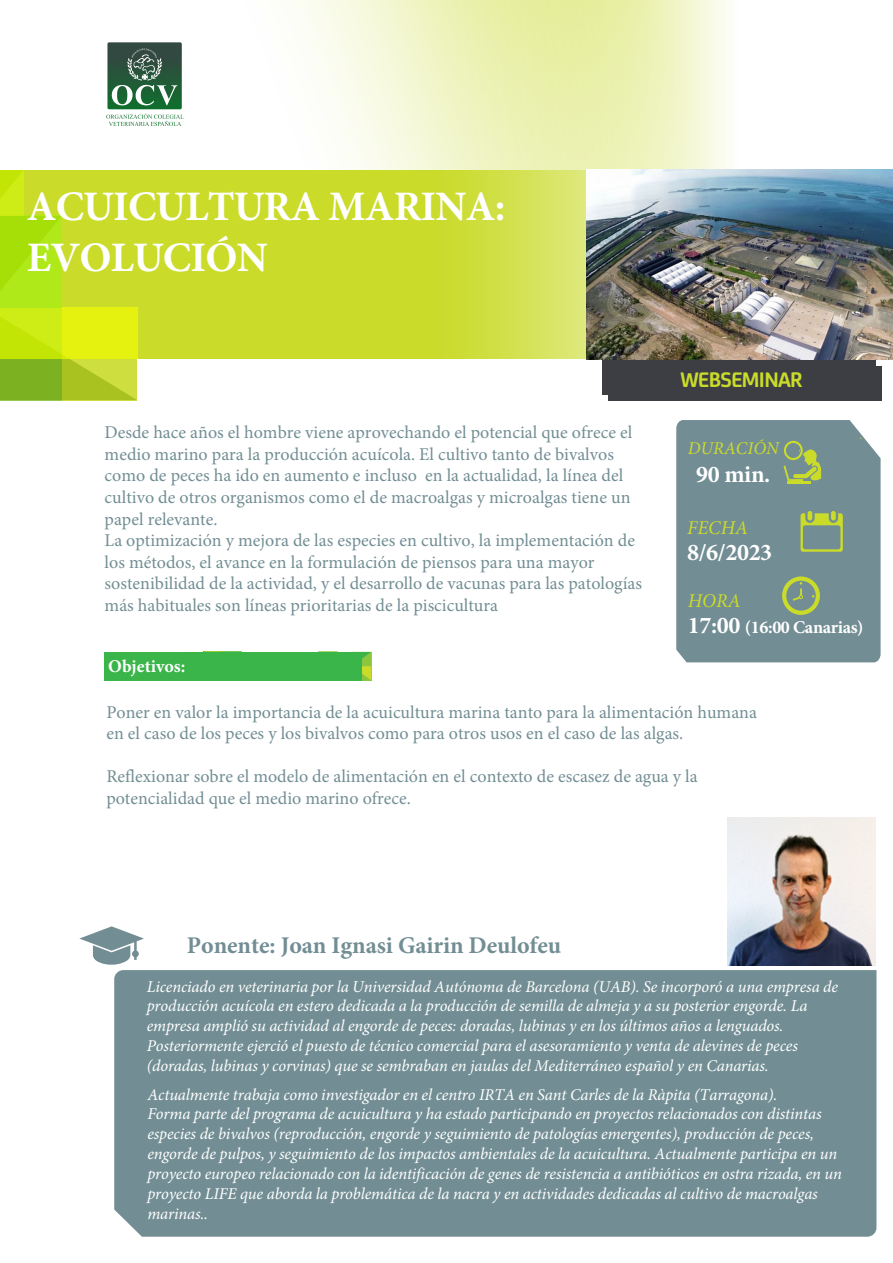
<style>
.page{position:relative;width:893px;height:1263px;background:#fff}
.page>*{position:absolute;margin:0;border:0;box-sizing:border-box;transform-origin:0 0}
.Titulo{font:700 42px/50.7px "Minion Pro";letter-spacing:-.02em;color:#fff}
.t1{font:700 24px "Minion Pro";letter-spacing:-.005em;color:#728e94}
.Datos{font:700 24px "Minion Pro";letter-spacing:-.015em;color:#fff}
.t2{font:700 22.5px "FS Joey";letter-spacing:-.03em;color:#cadb2a}
.Datos-2{font:italic 19.5px "Minion Pro";color:#cadb2a}
.t3{font:18px/21.6px "Minion Pro";color:#728e94}
.t4{font:700 18px "Minion Pro";letter-spacing:-.02em;color:#fff}
.t5{font:700 18px "Minion Pro";color:#fff}
.Datos-3{font:italic 18px "Minion Pro";color:#cadb2a}
.t6{font:italic 16.5px/19.8px "Minion Pro";letter-spacing:-.01em;color:#fff}
.s1{font-size:24px}
</style>
<div class="page">
<div style="left:676px;top:420px;width:205px;height:242px;background:#728e94"></div>
<hr style="left:787px;top:482px;width:23px;height:2px;background:#cadb2a">
<svg style="left:783px;top:441px;width:38px;height:40px;background:#91a96e"></svg>
<svg style="left:800px;top:511px;width:43px;height:41px;background:#91a96d"></svg>
<div style="left:0;top:0;width:893px;height:358px;background:#cadb2a"></div>
<svg style="left:0;top:0;width:419px;height:170px;background:#fcfdf7"></svg>
<svg style="left:0;top:170px;width:137px;height:230px"></svg>
<svg style="left:419px;top:0;width:474px;height:400px"></svg>
<svg style="left:106px;top:42px;width:78px;height:84px;background:#698c77"></svg>
<svg style="left:79px;top:926px;width:65px;height:39px"></svg>
<svg style="left:782px;top:576px;width:38px;height:39px"></svg>
<div style="left:602px;top:360px;width:273px;height:34px;background:#3c3e44"></div>
<div style="left:608px;top:366px;width:273px;height:34px;background:#3c3e44"></div>
<svg style="left:181px;top:651px;width:61px;height:1px"></svg>
<svg style="left:318px;top:651px;width:53px;height:30px"></svg>
<div style="left:104px;top:652px;width:258px;height:29px;background:#3ab54a"></div>
<div style="left:114px;top:970px;width:762px;height:267px;background:#728e94"></div>
<img style="left:727px;top:817px;width:148px;height:149px">
<img style="left:586px;top:169px;width:307px;height:190px">
<p class="Titulo" style="left:27px;top:181px;width:480px">ACUICULTURA MARINA:<br>EVOLUCIÓN</p>
<p class="t3" style="left:105px;top:422px;width:539px">Desde hace años el hombre viene aprovechando el potencial que ofrece el medio marino para la producción acuícola. El cultivo tanto de bivalvos como de peces ha ido en aumento e incluso en la actualidad, la línea del cultivo de otros organismos como el de macroalgas y microalgas tiene un papel relevante.<br>La optimización y mejora de las especies en cultivo, la implementación de los métodos, el avance en la formulación de piensos para una mayor sostenibilidad de la actividad, y el desarrollo de vacunas para las patologías más habituales son líneas prioritarias de la piscicultura</p>
<p class="t5" style="left:108px;top:654px;width:79px">Objetivos:</p>
<h3 class="t2" style="left:681px;top:363px;width:124px">WEBSEMINAR</h3>
<p class="Datos-3" style="left:688px;top:436px;width:93px">DURACIÓN</p>
<p class="Datos" style="left:696px;top:458px;width:76px">90 min.</p>
<p class="Datos-2" style="left:687px;top:514px;width:62px">FECHA</p>
<p class="Datos" style="left:687px;top:535px;width:87px">8/6/2023</p>
<p class="Datos-2" style="left:688px;top:587px;width:54px">HORA</p>
<p class="t4" style="left:688px;top:615px;width:177px"><span class="s1">17:00</span> (16:00 Canarias)</p>
<p class="t3" style="left:106px;top:701px;width:652px">Poner en valor la importancia de la acuicultura marina tanto para la alimentación humana en el caso de los peces y los bivalvos como para otros usos en el caso de las algas.</p>
<p class="t3" style="left:106px;top:766px;width:593px">Reflexionar sobre el modelo de alimentación en el contexto de escasez de agua y la potencialidad que el medio marino ofrece.</p>
<h2 class="t1" style="left:187px;top:928px;width:376px">Ponente: Joan Ignasi Gairin Deulofeu</h2>
<p class="t6" style="left:147px;top:976px;width:693px">Licenciado en veterinaria por la Universidad Autónoma de Barcelona (UAB). Se incorporó a una empresa de producción acuícola en estero dedicada a la producción de semilla de almeja y a su posterior engorde. La empresa amplió su actividad al engorde de peces: doradas, lubinas y en los últimos años a lenguados.<br>Posteriormente ejerció el puesto de técnico comercial para el asesoramiento y venta de alevines de peces (doradas, lubinas y corvinas) que se sembraban en jaulas del Mediterráneo español y en Canarias.</p>
<p class="t6" style="left:147px;top:1084px;width:696px">Actualmente trabaja como investigador en el centro IRTA en Sant Carles de la Ràpita (Tarragona).<br>Forma parte del programa de acuicultura y ha estado participando en proyectos relacionados con distintas especies de bivalvos (reproducción, engorde y seguimiento de patologías emergentes), producción de peces, engorde de pulpos, y seguimiento de los impactos ambientales de la acuicultura. Actualmente participa en un proyecto europeo relacionado con la identificación de genes de resistencia a antibióticos en ostra rizada, en un proyecto LIFE que aborda la problemática de la nacra y en actividades dedicadas al cultivo de macroalgas marinas..</p>
</div>
